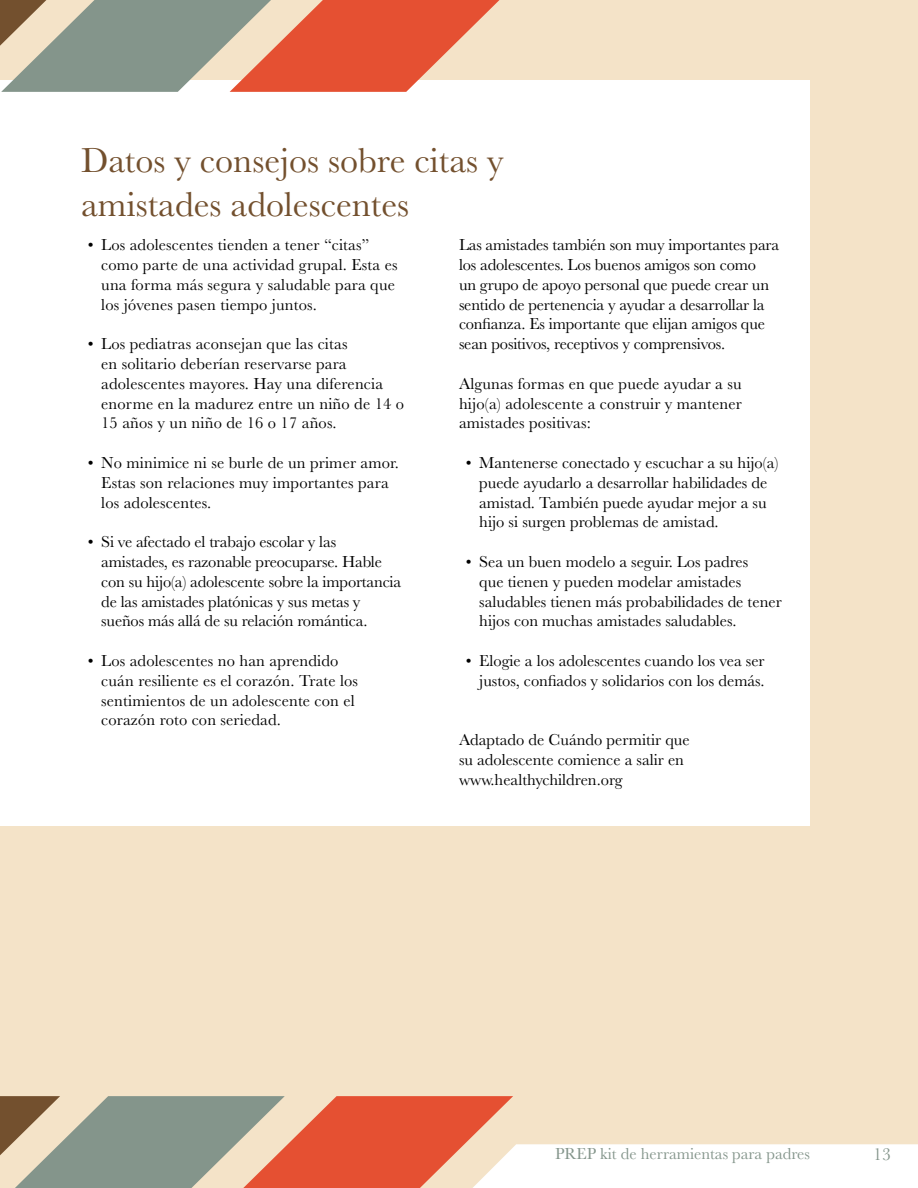
<style>
.page{position:relative;width:918px;height:1188px;background:#f4e3c8}
.page>*{position:absolute;margin:0;border:0;box-sizing:border-box;transform-origin:0 0}
.t1{font:36px/43.2px "Baskerville";color:#73502e}
.t2{font:18px "Baskerville";color:#84958b}
.t3{font:16.5px/19.8px "Baskerville";color:#000}
.t4{font:16.5px "Baskerville";color:#84958b}
</style>
<div class="page">
<div style="left:0;top:80px;width:809px;height:745px;background:#fff"></div>
<svg style="left:0;top:1096px;width:918px;height:92px"></svg>
<svg style="left:0;top:0;width:500px;height:92px"></svg>
<h1 class="t1" style="left:81px;top:140px;width:424px">Datos y consejos sobre citas y amistades adolescentes</h1>
<p class="t3" style="left:101px;top:235px;width:298px;text-indent:-13px">• Los adolescentes tienden a tener “citas” como parte de una actividad grupal. Esta es una forma más segura y saludable para que los jóvenes pasen tiempo juntos.</p>
<p class="t3" style="left:101px;top:334px;width:304px;text-indent:-13px">• Los pediatras aconsejan que las citas<br>en solitario deberían reservarse para adolescentes mayores. Hay una diferencia enorme en la madurez entre un niño de 14 o 15 años y un niño de 16 o 17 años.</p>
<p class="t3" style="left:101px;top:453px;width:299px;text-indent:-13px">• No minimice ni se burle de un primer amor.<br>Estas son relaciones muy importantes para los adolescentes.</p>
<p class="t3" style="left:101px;top:532px;width:302px;text-indent:-13px">• Si ve afectado el trabajo escolar y las amistades, es razonable preocuparse. Hable con su hijo(a) adolescente sobre la importancia de las amistades platónicas y sus metas y sueños más allá de su relación romántica.</p>
<p class="t3" style="left:101px;top:651px;width:258px;text-indent:-13px">• Los adolescentes no han aprendido cuán resiliente es el corazón. Trate los sentimientos de un adolescente con el corazón roto con seriedad.</p>
<p class="t3" style="left:459px;top:235px;width:322px">Las amistades también son muy importantes para los adolescentes. Los buenos amigos son como<br>un grupo de apoyo personal que puede crear un sentido de pertenencia y ayudar a desarrollar la confianza. Es importante que elijan amigos que sean positivos, receptivos y comprensivos.</p>
<p class="t3" style="left:459px;top:374px;width:284px;text-align:justify">Algunas formas en que puede ayudar a su hijo(a) adolescente a construir y mantener amistades positivas:</p>
<p class="t3" style="left:479px;top:453px;width:301px;text-indent:-13px">• Mantenerse conectado y escuchar a su hijo(a) puede ayudarlo a desarrollar habilidades de amistad. También puede ayudar mejor a su hijo si surgen problemas de amistad.</p>
<p class="t3" style="left:479px;top:552px;width:304px;text-indent:-13px">• Sea un buen modelo a seguir. Los padres<br>que tienen y pueden modelar amistades saludables tienen más probabilidades de tener hijos con muchas amistades saludables.</p>
<p class="t3" style="left:466px;top:651px;width:300px;text-align:right">• Elogie a los adolescentes cuando los vea ser justos, confiados y solidarios con los demás.</p>
<p class="t3" style="left:459px;top:730px;width:232px">Adaptado de Cuándo permitir que su adolescente comience a salir en www.healthychildren.org</p>
<p class="t4" style="left:555px;top:1143px;width:256px">PREP kit de herramientas para padres</p>
<p class="t2" style="left:873px;top:1143px;width:19px">13</p>
</div>
